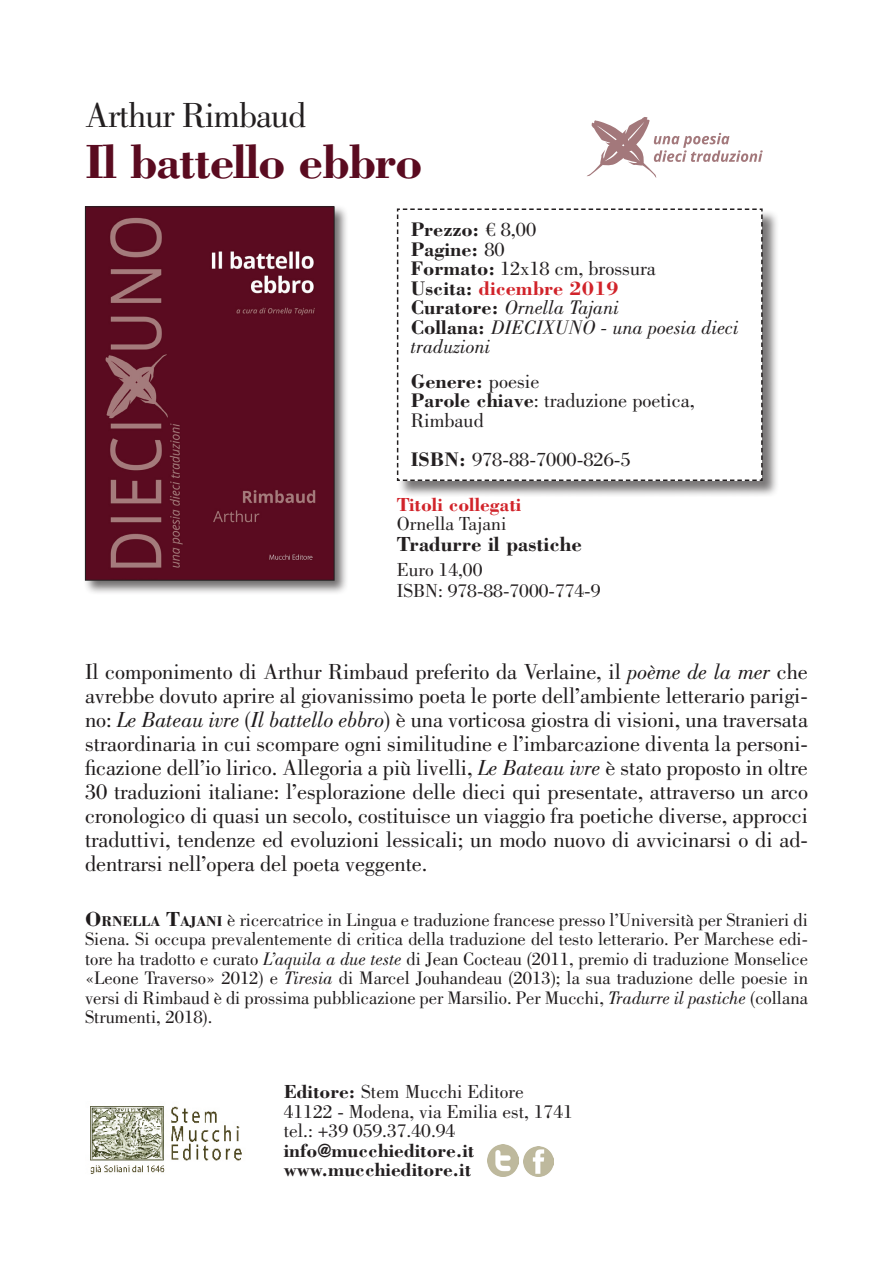
<style>
.page{position:relative;width:893px;height:1263px;background:#fff}
.page>*{position:absolute;margin:0;border:0;box-sizing:border-box;transform-origin:0 0}
.t1{font:700 49.5px "Bodoni Std";letter-spacing:-.025em;color:#5a0b20}
.t2{font:36px "Bodoni Std";letter-spacing:-.025em;color:#231f20}
.t3{font:22.5px/24px "Bodoni Std";letter-spacing:-.005em;color:#1f1b1c;text-align:justify}
.t4{font:700 21px "Bodoni Std";color:#231f20}
.t5{font:italic 20.25px/19.5px "Bodoni Std";color:#231f20}
.t6{font:20.25px/19.5px "Bodoni Std";color:#231f20}
.t7{font:19.5px/19.5px "Bodoni Std";color:#231f20}
.t8{font:700 19.5px/19.5px "Bodoni Std";color:#231f20}
.t9{font:700 19.5px "Bodoni Std";color:#d1232a}
.t10{font:18.75px/19.5px "Bodoni Std";color:#1f1b1c;text-align:justify}
.s1{font-weight:700;font-style:normal}
.s2{font-style:normal}
.s3{font-weight:700;font-style:normal;color:#d1232a}
.s4{font-weight:700}
.s5{font-style:italic}
.s6{font-weight:700;font-size:21px}
.s7{font-weight:700;font-size:14.7px}
</style>
<div class="page">
<img style="left:90px;top:1106px;width:152px;height:68px">
<div style="left:83px;top:204px;width:266px;height:391px;background:#231f20;opacity:.65"></div>
<img style="left:87px;top:208px;width:245px;height:371px">
<div style="left:85px;top:206px;width:249px;height:375px;border:1px solid #231f20"></div>
<img style="left:523px;top:1146px;width:30px;height:30px">
<img style="left:488px;top:1145px;width:31px;height:31px">
<div style="left:398px;top:209px;width:381px;height:288px;background:#231f20;opacity:.6"></div>
<svg style="left:396px;top:208px;width:367px;height:274px"></svg>
<svg style="left:587px;top:117px;width:176px;height:61px"></svg>
<h2 class="t2" style="left:85px;top:95px;width:223px">Arthur Rimbaud</h2>
<h1 class="t1" style="left:85px;top:130px;width:339px">Il battello ebbro</h1>
<p class="t5" style="left:411px;top:220px;width:329px"><span class="s1">Prezzo:</span> <span class="s2">€ 8,00<br></span><span class="s1">Pagine:</span> <span class="s2">80<br></span><span class="s1">Formato:</span> <span class="s2">12x18 cm, brossura<br></span><span class="s1">Uscita:</span> <span class="s3">dicembre 2019<br></span><span class="s1">Curatore:</span> Ornella Tajani<br><span class="s1">Collana:</span> DIECIXUNO - una poesia dieci traduzioni</p>
<p class="t6" style="left:411px;top:372px;width:286px"><span class="s4">Genere:</span> poesie<br><span class="s4">Parole chiave</span>: traduzione poetica,<br>Rimbaud</p>
<p class="t6" style="left:411px;top:450px;width:221px"><span class="s4">ISBN:</span> 978-88-7000-826-5</p>
<p class="t9" style="left:397px;top:492px;width:126px">Titoli collegati</p>
<p class="t7" style="left:397px;top:514px;width:111px">Ornella Tajani</p>
<p class="t4" style="left:397px;top:531px;width:187px">Tradurre il pastiche</p>
<p class="t7" style="left:397px;top:560px;width:205px;line-height:21px">Euro 14,00<br>ISBN: 978-88-7000-774-9</p>
<p class="t3" style="left:85px;top:659px;width:724px">Il componimento di Arthur Rimbaud preferito da Verlaine, il <span class="s5">poème de la mer</span> che avrebbe dovuto aprire al giovanissimo poeta le porte dell’ambiente letterario parigi&shy;no: <span class="s5">Le Bateau ivre</span> (<span class="s5">Il battello ebbro</span>) è una vorticosa giostra di visioni, una traversata straordinaria in cui scompare ogni similitudine e l’imbarcazione diventa la personi&shy;ficazione dell’io lirico. Allegoria a più livelli, <span class="s5">Le Bateau ivre</span> è stato proposto in oltre 30 traduzioni italiane: l’esplorazione delle dieci qui presentate, attraverso un arco cronologico di quasi un secolo, costituisce un viaggio fra poetiche diverse, approcci traduttivi, tendenze ed evoluzioni lessicali; un modo nuovo di avvicinarsi o di ad&shy;dentrarsi nell’opera del poeta veggente.</p>
<p class="t10" style="left:85px;top:910px;width:724px"><span class="s6">O</span><span class="s7">RNELLA</span> <span class="s6">T</span><span class="s7">AJANI</span> è ricercatrice in Lingua e traduzione francese presso l’Università per Stranieri di Siena. Si occupa prevalentemente di critica della traduzione del testo letterario. Per Marchese edi&shy;tore ha tradotto e curato <span class="s5">L’aquila a due teste</span> di Jean Cocteau (2011, premio di traduzione Monselice «Leone Traverso» 2012) e <span class="s5">Tiresia</span> di Marcel Jouhandeau (2013); la sua traduzione delle poesie in versi di Rimbaud è di prossima pubblicazione per Marsilio. Per Mucchi, <span class="s5">Tradurre il pastiche</span> (collana Strumenti, 2018).</p>
<p class="t7" style="left:284px;top:1082px;width:291px"><span class="s4">Editore:</span> Stem Mucchi Editore<br>41122 - Modena, via Emilia est, 1741 tel.: +39 059.37.40.94</p>
<p class="t8" style="left:284px;top:1140px;width:192px">info@mucchieditore.it www.mucchieditore.it</p>
</div>
